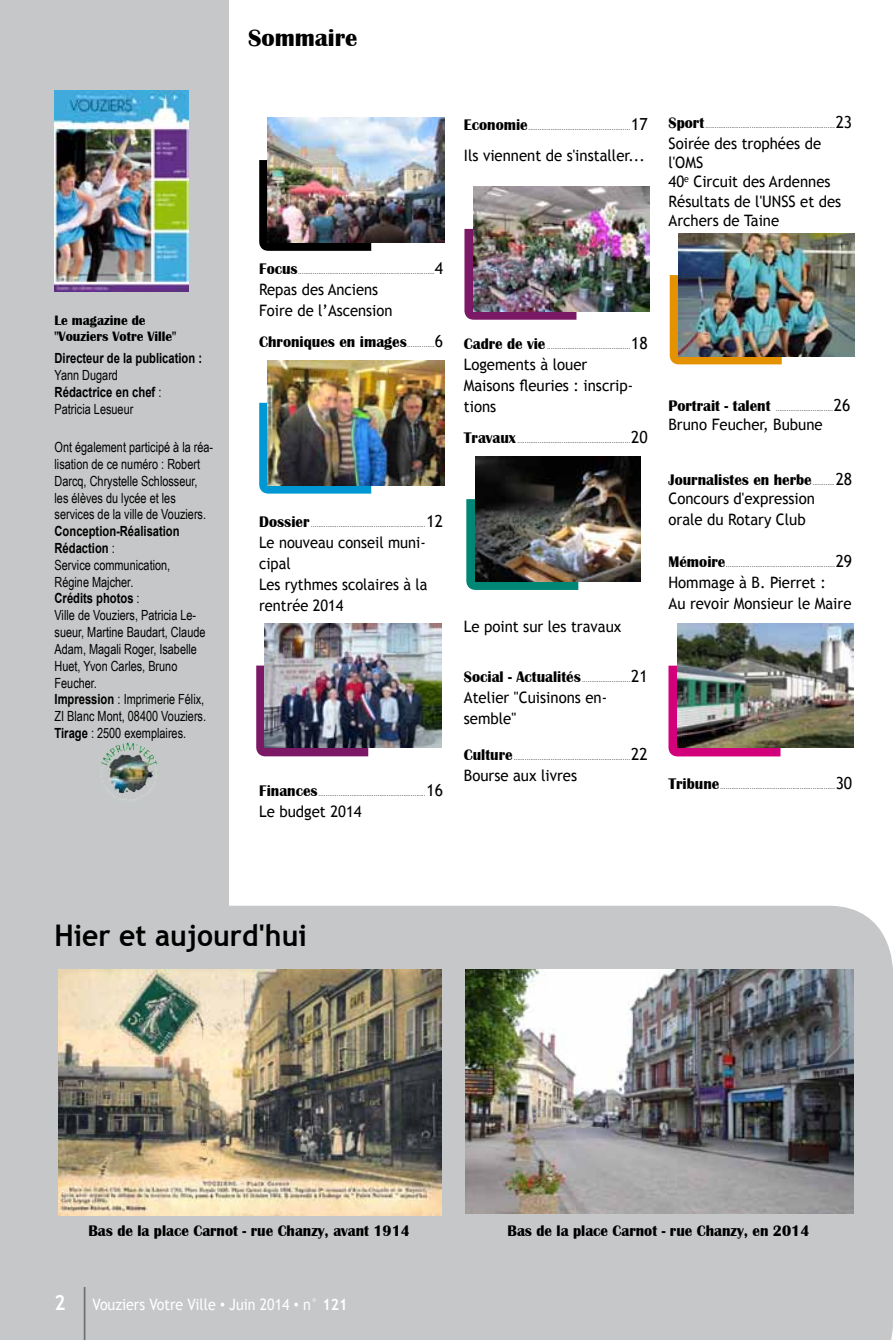
<style>
.page{position:relative;width:893px;height:1340px;background:#fff}
.page>*{position:absolute;margin:0;border:0;box-sizing:border-box;transform-origin:0 0}
.t1{font:700 29.75px "Trebuchet MS";color:#000;scale:.95 1}
.t2{font:700 24.5px "Britannic";color:#000}
.t3{font:700 21px "Trebuchet MS";color:#fff;scale:.9 1}
.t4{font:16.62px "Trebuchet MS";color:#000;scale:.95 1}
.t5{font:15.75px/21px "Trebuchet MS";color:#000;scale:.95 1}
.t6{font:700 15.75px "Britannic";color:#000;scale:.95 1}
.t7{font:15.75px/21px "Trebuchet MS";color:#000;scale:.93 1}
.t8{font:15.75px "Trebuchet MS";color:#fff;scale:.9 1}
.t9{font:15.75px/21px "Trebuchet MS";color:#000;scale:.94 1}
.t10{font:14px/16.8px "Arial Narrow";color:#000;scale:.95 1}
.t11{font:700 14px/16.8px "Arial";color:#000;scale:.8 1}
.t12{font:700 14px/16.8px "Britannic";color:#000;scale:.95 1}
.t13{font:700 14px "Arial";color:#000;scale:.81 1}
.t14{font:7px "Arial";color:#000;scale:.95 1}
.s1{font-family:"Arial Narrow";font-weight:400}
.s2{font-family:"Arial";font-weight:700}
.s3{font-family:"Gill Sans"}
.s4{font-weight:700}
</style>
<div class="page">
<div style="left:0;top:0;width:228px;height:1339px;background:#c6c7c8"></div>
<div style="left:58px;top:905px;width:835px;height:434px;background:#c6c7c8"></div>
<hr style="left:84px;top:1286px;width:1px;height:53px;background:#707172">
<img style="left:102px;top:742px;width:48px;height:21px">
<svg style="left:259px;top:160px;width:112px;height:91px;background:#111010"></svg>
<img style="left:268px;top:118px;width:176px;height:124px">
<svg style="left:259px;top:403px;width:112px;height:90px;background:#1195c8"></svg>
<img style="left:268px;top:360px;width:176px;height:125px">
<svg style="left:464px;top:229px;width:112px;height:91px;background:#822a6f"></svg>
<img style="left:473px;top:187px;width:176px;height:124px">
<svg style="left:466px;top:499px;width:112px;height:91px;background:#0b8473"></svg>
<img style="left:475px;top:457px;width:166px;height:124px">
<svg style="left:256px;top:665px;width:112px;height:91px;background:#7d276b"></svg>
<img style="left:265px;top:623px;width:176px;height:124px">
<svg style="left:670px;top:275px;width:112px;height:89px;background:#db8e07"></svg>
<img style="left:678px;top:233px;width:176px;height:123px">
<div style="left:668px;top:665px;width:112px;height:91px;background:#d2007a"></div>
<img style="left:677px;top:623px;width:176px;height:125px">
<img style="left:58px;top:969px;width:383px;height:246px">
<img style="left:465px;top:969px;width:388px;height:244px">
<img style="left:55px;top:91px;width:134px;height:201px">
<h3 class="t12" style="left:55px;top:312px;width:130px">Le magazine de "Vouziers Votre Ville"</h3>
<h3 class="t11" style="left:55px;top:350px;width:186px">Directeur de la publication :</h3>
<h3 class="t10" style="left:55px;top:366px;width:68px">Yann Dugard</h3>
<h3 class="t13" style="left:55px;top:382px;width:133px">Rédactrice en chef <span class="s1">:</span></h3>
<h3 class="t10" style="left:55px;top:400px;width:84px">Patricia Lesueur</h3>
<h3 class="t10" style="left:55px;top:438px;width:169px">Ont également participé à la réa&shy;lisation de ce numéro : Robert<br>Darcq, Chrystelle Schlosseur, les élèves du lycée et les services de la ville de Vouziers.</h3>
<h3 class="t11" style="left:55px;top:523px;width:158px">Conception-Réalisation<br>Rédaction <span class="s1">:</span></h3>
<h3 class="t10" style="left:55px;top:556px;width:123px">Service communication,<br>Régine Majcher.</h3>
<h3 class="t11" style="left:55px;top:590px;width:108px">Crédits photos <span class="s1">:</span></h3>
<h3 class="t10" style="left:55px;top:606px;width:161px">Ville de Vouziers, Patricia Le&shy;sueur, Martine Baudart, Claude<br>Adam, Magali Roger, Isabelle<br>Huet, Yvon Carles, Bruno<br>Feucher.<br><span class="s2">Impression</span> : Imprimerie Félix,<br>ZI Blanc Mont, 08400 Vouziers.<br><span class="s2">Tirage</span> : 2500 exemplaires.</h3>
<h2 class="t2" style="left:248px;top:24px;width:111px">Sommaire</h2>
<h3 class="t6" style="left:259px;top:260px;width:42px">Focus</h3>
<p class="t14" style="left:298px;top:267px;width:146px">...........................................................................</p>
<h3 class="t4" style="left:435px;top:259px;width:10px">4</h3>
<h3 class="t9" style="left:259px;top:279px;width:143px">Repas des Anciens<br>Foire de l’Ascension</h3>
<h3 class="t6" style="left:259px;top:333px;width:157px">Chroniques en images</h3>
<p class="t14" style="left:407px;top:340px;width:31px">................</p>
<h3 class="t4" style="left:435px;top:332px;width:10px">6</h3>
<h3 class="t6" style="left:259px;top:513px;width:54px">Dossier</h3>
<p class="t14" style="left:309px;top:520px;width:124px">...............................................................</p>
<h3 class="t4" style="left:426px;top:511px;width:19px">12</h3>
<h3 class="t7" style="left:259px;top:532px;width:182px">Le nouveau conseil muni&shy;cipal<br>Les rythmes scolaires à la rentrée 2014</h3>
<h3 class="t6" style="left:259px;top:782px;width:63px">Finances</h3>
<p class="t14" style="left:318px;top:789px;width:115px">...........................................................</p>
<h3 class="t4" style="left:426px;top:780px;width:19px">16</h3>
<h3 class="t5" style="left:259px;top:801px;width:109px">Le budget 2014</h3>
<h3 class="t6" style="left:464px;top:116px;width:69px">Economie</h3>
<p class="t14" style="left:528px;top:123px;width:109px">........................................................</p>
<h3 class="t4" style="left:631px;top:114px;width:19px">17</h3>
<h3 class="t5" style="left:464px;top:145px;width:192px">Ils viennent de s'installer...</h3>
<h3 class="t6" style="left:668px;top:114px;width:39px">Sport</h3>
<p class="t14" style="left:704px;top:121px;width:139px">.......................................................................</p>
<h3 class="t4" style="left:836px;top:112px;width:19px">23</h3>
<h3 class="t5" style="left:668px;top:134px;width:183px;line-height:19.2px">Soirée des trophées de l'OMS<br>40<sup>e</sup> Circuit des Ardennes<br>Résultats de l'UNSS et des<br>Archers de Taine</h3>
<h3 class="t6" style="left:464px;top:334px;width:87px">Cadre de vie</h3>
<p class="t14" style="left:545px;top:342px;width:91px">..............................................</p>
<h3 class="t4" style="left:631px;top:333px;width:19px">18</h3>
<h3 class="t5" style="left:464px;top:354px;width:180px">Logements à louer<br>Maisons fleuries : inscrip&shy;tions</h3>
<h3 class="t6" style="left:464px;top:428px;width:56px">Travaux</h3>
<p class="t14" style="left:516px;top:435px;width:122px">..............................................................</p>
<h3 class="t4" style="left:631px;top:427px;width:19px">20</h3>
<h3 class="t5" style="left:464px;top:616px;width:167px">Le point sur les travaux</h3>
<h3 class="t6" style="left:464px;top:667px;width:125px">Social - Actualités</h3>
<p class="t14" style="left:581px;top:674px;width:53px">...........................</p>
<h3 class="t4" style="left:631px;top:666px;width:19px">21</h3>
<h3 class="t5" style="left:464px;top:686px;width:152px">Atelier "Cuisinons en&shy;semble"</h3>
<h3 class="t6" style="left:464px;top:745px;width:53px">Culture</h3>
<p class="t14" style="left:513px;top:752px;width:125px">................................................................</p>
<h3 class="t4" style="left:631px;top:744px;width:19px">22</h3>
<h3 class="t5" style="left:464px;top:764px;width:121px">Bourse aux livres</h3>
<h3 class="t6" style="left:668px;top:396px;width:109px">Portrait - talent</h3>
<p class="t14" style="left:775px;top:403px;width:63px">................................</p>
<h3 class="t4" style="left:834px;top:395px;width:19px">26</h3>
<h3 class="t5" style="left:668px;top:414px;width:164px">Bruno Feucher, Bubune</h3>
<h3 class="t6" style="left:668px;top:471px;width:152px">Journalistes en herbe</h3>
<p class="t14" style="left:812px;top:478px;width:26px">.............</p>
<h3 class="t4" style="left:836px;top:469px;width:19px">28</h3>
<h3 class="t5" style="left:668px;top:488px;width:156px">Concours d'expression orale du Rotary Club</h3>
<h3 class="t6" style="left:668px;top:553px;width:61px">Mémoire</h3>
<p class="t14" style="left:725px;top:560px;width:117px">............................................................</p>
<h3 class="t4" style="left:836px;top:551px;width:19px">29</h3>
<h3 class="t5" style="left:668px;top:572px;width:194px">Hommage à B. Pierret :<br>Au revoir Monsieur le Maire</h3>
<h3 class="t6" style="left:668px;top:775px;width:55px">Tribune</h3>
<p class="t14" style="left:719px;top:782px;width:123px">...............................................................</p>
<h3 class="t4" style="left:836px;top:773px;width:19px">30</h3>
<h1 class="t1" style="left:55px;top:916px;width:267px">Hier et aujourd'hui</h1>
<h3 class="t3" style="left:55px;top:1289px;width:14px">2</h3>
<h3 class="t6" style="left:88px;top:1221px;width:340px">Bas de la place Carnot - rue Chanzy, avant 1914</h3>
<h3 class="t6" style="left:508px;top:1221px;width:319px">Bas de la place Carnot - rue Chanzy, en 2014</h3>
<h3 class="t8" style="left:93px;top:1295px;width:285px">Vouziers Votre Ville <span class="s3">•</span> Juin 2014 <span class="s3">•</span> n° <span class="s4">121</span></h3>
</div>
